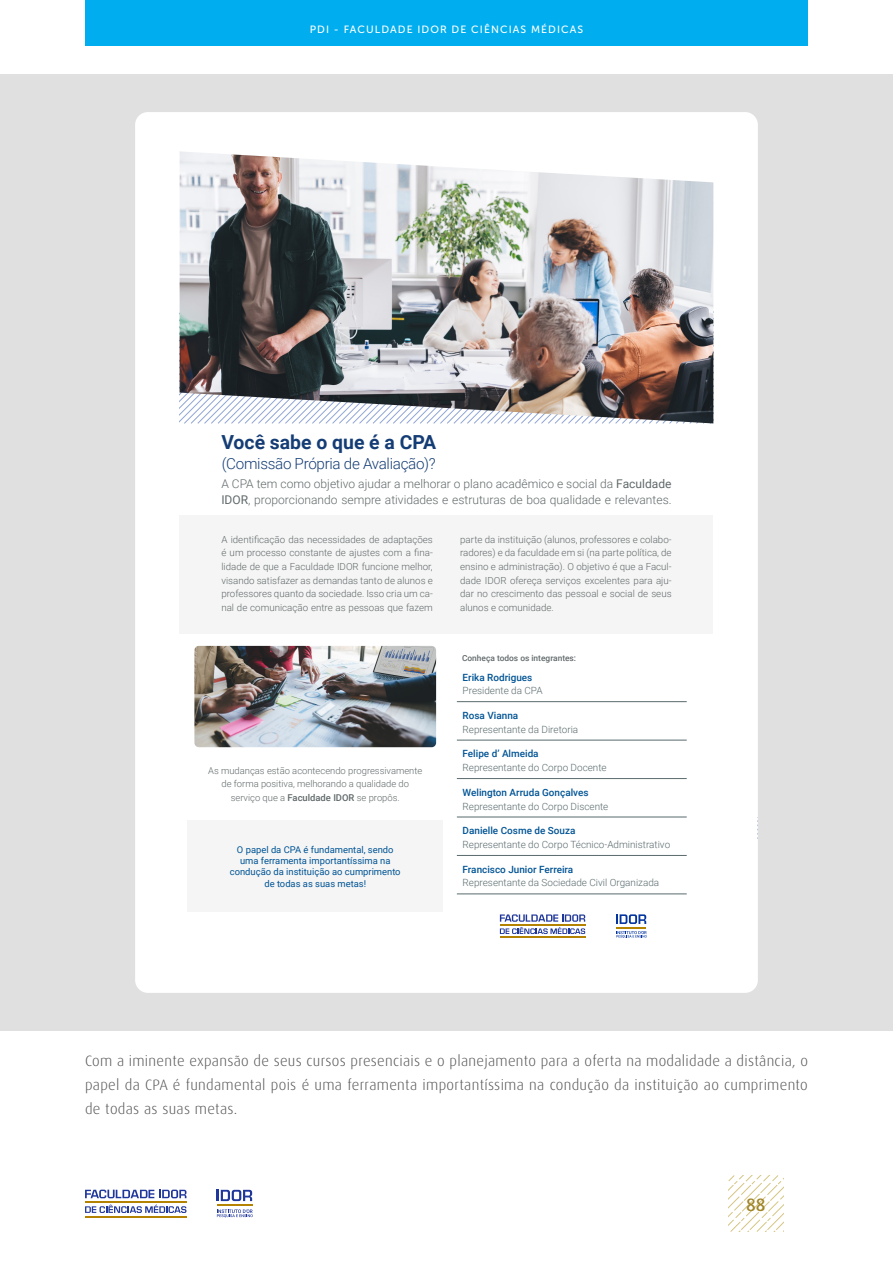
<style>
.page{position:relative;width:893px;height:1263px;background:#fff}
.page>*{position:absolute;margin:0;border:0;box-sizing:border-box;transform-origin:0 0}
.t1{font:700 19.35px "Roboto";color:#153d75}
.t2{font:500 18px "Dax Pro";color:#a08527}
.t3{font:300 15.3px "Roboto";letter-spacing:-.02em;color:#153d75}
.texto_justificado_2_-_hífen{font:300 15px/24px "Dax Pro";letter-spacing:.02em;color:#525252;text-align:justify}
.t4{font:300 12px/15.8px "Roboto";color:#61696a}
.t5{font:10.5px "Museo Sans 500";letter-spacing:.1em;color:#fff}
.t6{font:300 9.9px/13.6px "Roboto";color:#596a6d}
.t7{font:300 9.75px/13.6px "Roboto";color:#61696a;text-align:justify}
.t8{font:300 9.45px/13.6px "Roboto";color:#61696a;text-align:center}
.t9{font:9.45px/11.2px "Roboto";color:#005495;text-align:center}
.t10{font:500 8.4px "Roboto";color:#61696a}
.s1{font-weight:400}
.s2{font-weight:500}
.s3{font-weight:500;color:#005495}
</style>
<div class="page">
<div style="left:0;top:74px;width:893px;height:956px;background:#e0e0e0"></div>
<svg style="left:728px;top:1176px;width:55px;height:55px"></svg>
<div style="left:85px;top:0;width:723px;height:46px;background:#00aeef"></div>
<svg style="left:217px;top:1209px;width:36px;height:8px"></svg>
<svg style="left:217px;top:1190px;width:35px;height:11px"></svg>
<hr style="left:217px;top:1204px;width:35px;height:2px;background:#b48300">
<hr style="left:85px;top:1201px;width:101px;height:2px;background:#b38200">
<hr style="left:85px;top:1216px;width:101px;height:1px;background:#b38200">
<svg style="left:85px;top:1189px;width:101px;height:9px"></svg>
<svg style="left:85px;top:1204px;width:101px;height:9px"></svg>
<div style="left:135px;top:112px;width:623px;height:881px;background:#fff;border-radius:13px"></div>
<div style="left:188px;top:821px;width:255px;height:91px;background:#f5f5f5"></div>
<hr style="left:457px;top:701px;width:230px;height:1px;background:#596a6d">
<hr style="left:457px;top:740px;width:230px;height:1px;background:#596a6d">
<hr style="left:457px;top:778px;width:230px;height:1px;background:#596a6d">
<hr style="left:457px;top:817px;width:230px;height:1px;background:#596a6d">
<hr style="left:457px;top:855px;width:230px;height:1px;background:#596a6d">
<hr style="left:457px;top:894px;width:230px;height:1px;background:#596a6d">
<img style="left:194px;top:646px;width:242px;height:101px">
<svg style="left:616px;top:931px;width:31px;height:7px"></svg>
<svg style="left:616px;top:914px;width:30px;height:10px"></svg>
<hr style="left:616px;top:927px;width:30px;height:1px;background:#b48300">
<hr style="left:500px;top:937px;width:85px;height:1px;background:#b38200">
<svg style="left:500px;top:914px;width:85px;height:20px"></svg>
<img style="left:180px;top:151px;width:533px;height:272px">
<div style="left:180px;top:515px;width:533px;height:119px;background:#f5f5f5"></div>
<p class="t5" style="left:310px;top:24px;width:275px">PDI - FACULDADE IDOR DE CIÊNCIAS MÉDICAS</p>
<p class="t1" style="left:221px;top:428px;width:216px">Você sabe o que é a CPA</p>
<p class="t3" style="left:222px;top:453px;width:216px">(Comissão Própria de Avaliação)?</p>
<p class="t4" style="left:221px;top:476px;width:452px">A CPA tem como objetivo ajudar a melhorar o plano acadêmico e social da <span class="s1">Faculdade<br>IDOR</span>, proporcionando sempre atividades e estruturas de boa qualidade e relevantes.</p>
<p class="t7" style="left:221px;top:532px;width:213px">A identificação das necessidades de adaptações é um processo constante de ajustes com a fina&shy;lidade de que a Faculdade IDOR funcione melhor, visando satisfazer as demandas tanto de alunos e professores quanto da sociedade. Isso cria um ca&shy;nal de comunicação entre as pessoas que fazem</p>
<p class="t7" style="left:460px;top:532px;width:213px">parte da instituição (alunos, professores e colabo&shy;radores) e da faculdade em si (na parte política, de ensino e administração). O objetivo é que a Facul&shy;dade IDOR ofereça serviços excelentes para aju&shy;dar no crescimento das pessoal e social de seus alunos e comunidade.</p>
<p class="t8" style="left:208px;top:763px;width:216px">As mudanças estão acontecendo progressivamente de forma positiva, melhorando a qualidade do serviço que a <span class="s2">Faculdade IDOR</span> se propôs.</p>
<p class="t9" style="left:230px;top:844px;width:172px">O papel da CPA é fundamental, sendo uma ferramenta importantíssima na condução da instituição ao cumprimento de todas as suas metas!</p>
<p class="t10" style="left:462px;top:652px;width:116px">Conheça todos os integrantes:</p>
<p class="t6" style="left:463px;top:670px;width:81px"><span class="s3">Erika Rodrigues<br></span>Presidente da CPA</p>
<p class="t6" style="left:463px;top:708px;width:117px"><span class="s3">Rosa Vianna<br></span>Representante da Diretoria</p>
<p class="t6" style="left:463px;top:747px;width:146px"><span class="s3">Felipe d’ Almeida<br></span>Representante do Corpo Docente</p>
<p class="t6" style="left:463px;top:785px;width:147px"><span class="s3">Welington Arruda Gonçalves<br></span>Representante do Corpo Discente</p>
<p class="t6" style="left:463px;top:824px;width:209px"><span class="s3">Danielle Cosme de Souza<br></span>Representante do Corpo Técnico-Administrativo</p>
<p class="t6" style="left:463px;top:862px;width:198px"><span class="s3">Francisco Junior Ferreira<br></span>Representante da Sociedade Civil Organizada</p>
<p class="texto_justificado_2_-_hífen" style="left:85px;top:1049px;width:724px">Com a iminente expansão de seus cursos presenciais e o planejamento para a oferta na modalidade a distância, o papel da CPA é fundamental pois é uma ferramenta importantíssima na condução da instituição ao cumprimento de todas as suas metas.</p>
<h2 class="t2" style="left:746px;top:1193px;width:21px">88</h2>
</div>
